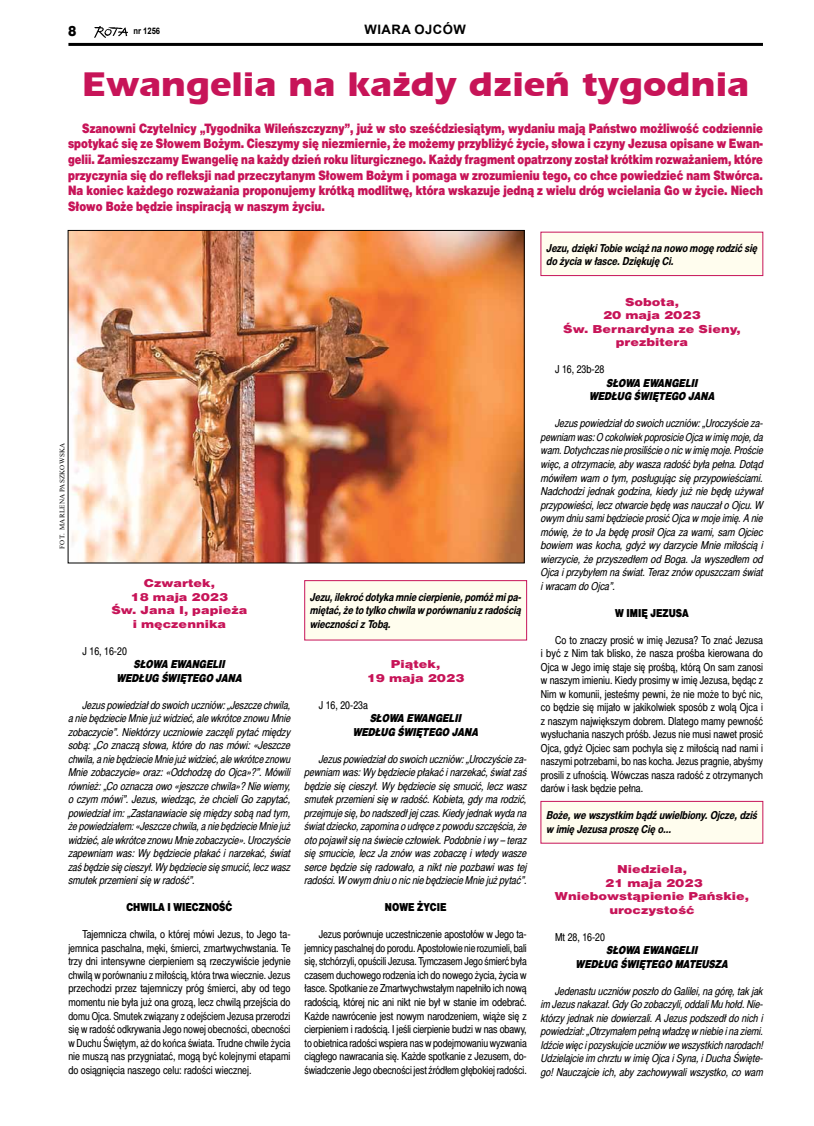
<style>
.page{position:relative;width:814px;height:1126px;background:#fff}
.page>*{position:absolute;margin:0;border:0;box-sizing:border-box;transform-origin:0 0}
.t1{font:700 36px "Erie";color:#c71458}
.t2{font:14px "Switzer EFN Black";color:#000;scale:.85 1}
.t3{font:13px/15.6px "Switzer Cnd EFN Black";color:#c71458;text-align:justify}
.t4{font:700 13px "Arial";letter-spacing:.035em;color:#000}
.t5{font:italic 11px/13.5px "Switzer Cnd EFN";color:#000;text-align:justify}
.t6{font:11px/13.5px "Switzer Cnd EFN";color:#000;text-align:justify}
.t7{font:italic 700 11px/13.5px "Switzer Cnd EFN";color:#000}
.t8{font:11px/13.5px "Switzer Ext EFN Black";color:#c71458;text-align:center}
.t9{font:italic 11px/13.5px "Switzer Cnd EFN Black";color:#000;text-align:center}
.t10{font:11px "Switzer Cnd EFN Black";color:#000}
.t11{font:700 9px "Arial";color:#000;scale:.85 1}
.t12{font:7px "Times New Roman";letter-spacing:.035em;color:#000}
</style>
<div class="page">
<img style="left:94px;top:26px;width:34px;height:11px">
<hr style="left:68px;top:43px;width:695px;height:3px;background:#000">
<div style="left:540px;top:801px;width:223px;height:42px;background:#fffdee;border:1px solid #c71458"></div>
<div style="left:540px;top:232px;width:223px;height:44px;background:#fffdee;border:1px solid #c71458"></div>
<div style="left:304px;top:580px;width:222px;height:60px;background:#fffdee;border:1px solid #c71458"></div>
<img style="left:70px;top:232px;width:452px;height:329px">
<p class="t2" style="left:68px;top:22px;width:11px">8</p>
<p class="t11" style="left:133px;top:25px;width:33px">NR 1256</p>
<p class="t4" style="left:364px;top:20px;width:103px">WIARA OJCÓW</p>
<h1 class="t1" style="left:82px;top:65px;width:668px">Ewangelia na każdy dzień tygodnia</h1>
<p class="t3" style="left:68px;top:121px;width:696px;text-indent:14px">Szanowni Czytelnicy „Tygodnika Wileńszczyzny”, już w sto sześćdziesiątym, wydaniu mają Państwo możliwość codziennie spotykać się ze Słowem Bożym. Cieszymy się niezmiernie, że możemy przybliżyć życie, słowa i czyny Jezusa opisane w Ewan&shy;gelii. Zamieszczamy Ewangelię na każdy dzień roku liturgicznego. Każdy fragment opatrzony został krótkim rozważaniem, które przyczynia się do refleksji nad przeczytanym Słowem Bożym i pomaga w zrozumieniu tego, co chce powiedzieć nam Stwórca.<br>Na koniec każdego rozważania proponujemy krótką modlitwę, która wskazuje jedną z wielu dróg wcielania Go w życie. Niech Słowo Boże będzie inspiracją w naszym życiu.</p>
<p class="t12" style="left:57px;top:548px;width:107px;rotate:-90deg">Fo t. marlena Paszkowska</p>
<p class="t8" style="left:111px;top:577px;width:137px">Czwartek,<br>18 maja 2023<br>Św. Jana I, papieża i męczennika</p>
<p class="t6" style="left:83px;top:644px;width:46px">J 16, 16-20</p>
<p class="t9" style="left:117px;top:658px;width:127px">SŁOWA EWANGELII<br>WEDŁUG ŚWIĘTEGO JANA</p>
<p class="t5" style="left:68px;top:698px;width:224px;text-indent:14px">Jezus powiedział do swoich uczniów: „Jeszcze chwila, a nie będziecie Mnie już widzieć, ale wkrótce znowu Mnie zobaczycie”. Niektórzy uczniowie zaczęli pytać między sobą: „Co znaczą słowa, które do nas mówi: «Jeszcze chwila, a nie będziecie Mnie już widzieć, ale wkrótce znowu Mnie zobaczycie» oraz: «Odchodzę do Ojca»?”. Mówili również: „Co oznacza owo «jeszcze chwila»? Nie wiemy, o czym mówi”. Jezus, wiedząc, że chcieli Go zapytać, powiedział im: „Zastanawiacie się między sobą nad tym, że powiedziałem: «Jeszcze chwila, a nie będziecie Mnie już widzieć, ale wkrótce znowu Mnie zobaczycie». Uroczyście zapewniam was: Wy będziecie płakać i narzekać, świat zaś będzie się cieszył. Wy będziecie się smucić, lecz wasz smutek przemieni się w radość”.</p>
<p class="t10" style="left:126px;top:900px;width:107px">Chwila i wieczność</p>
<p class="t6" style="left:68px;top:928px;width:224px;text-indent:14px">Tajemnicza chwila, o której mówi Jezus, to Jego ta&shy;jemnica paschalna, męki, śmierci, zmartwychwstania. Te trzy dni intensywne cierpieniem są rzeczywiście jedynie chwilą w porównaniu z miłością, która trwa wiecznie. Jezus przechodzi przez tajemniczy próg śmierci, aby od tego momentu nie była już ona grozą, lecz chwilą przejścia do domu Ojca. Smutek związany z odejściem Jezusa przerodzi się w radość odkrywania Jego nowej obecności, obecności w Duchu Świętym, aż do końca świata. Trudne chwile życia nie muszą nas przygniatać, mogą być kolejnymi etapami do osiągnięcia naszego celu: radości wiecznej.</p>
<p class="t7" style="left:310px;top:590px;width:212px;text-align:justify">Jezu, ilekroć dotyka mnie cierpienie, pomóż mi pa&shy;miętać, że to tylko chwila w porównaniu z radością wieczności z Tobą.</p>
<p class="t8" style="left:366px;top:658px;width:99px">Piątek,<br>19 maja 2023</p>
<p class="t6" style="left:319px;top:698px;width:51px">J 16, 20-23a</p>
<p class="t9" style="left:353px;top:712px;width:127px">SŁOWA EWANGELII<br>WEDŁUG ŚWIĘTEGO JANA</p>
<p class="t5" style="left:304px;top:752px;width:224px;text-indent:14px">Jezus powiedział do swoich uczniów: „Uroczyście za&shy;pewniam was: Wy będziecie płakać i narzekać, świat zaś będzie się cieszył. Wy będziecie się smucić, lecz wasz smutek przemieni się w radość. Kobieta, gdy ma rodzić, przejmuje się, bo nadszedł jej czas. Kiedy jednak wyda na świat dziecko, zapomina o udręce z powodu szczęścia, że oto pojawił się na świecie człowiek. Podobnie i wy – teraz się smucicie, lecz Ja znów was zobaczę i wtedy wasze serce będzie się radowało, a nikt nie pozbawi was tej radości. W owym dniu o nic nie będziecie Mnie już pytać”.</p>
<p class="t10" style="left:385px;top:900px;width:63px">Nowe życie</p>
<p class="t6" style="left:304px;top:928px;width:224px;text-indent:14px">Jezus porównuje uczestniczenie apostołów w Jego ta&shy;jemnicy paschalnej do porodu. Apostołowie nie rozumieli, bali się, stchórzyli, opuścili Jezusa. Tymczasem Jego śmierć była czasem duchowego rodzenia ich do nowego życia, życia w łasce. Spotkanie ze Zmartwychwstałym napełniło ich nową radością, której nic ani nikt nie był w stanie im odebrać.<br>Każde nawrócenie jest nowym narodzeniem, wiąże się z cierpieniem i radością. I jeśli cierpienie budzi w nas obawy, to obietnica radości wspiera nas w podejmowaniu wyzwania ciągłego nawracania się. Każde spotkanie z Jezusem, do&shy;świadczenie Jego obecności jest źródłem głębokiej radości.</p>
<p class="t7" style="left:546px;top:241px;width:212px">Jezu, dzięki Tobie wciąż na nowo mogę rodzić się do życia w łasce. Dziękuję Ci.</p>
<p class="t8" style="left:563px;top:295px;width:179px">Sobota,<br>20 maja 2023<br>Św. Bernardyna ze Sieny, prezbitera</p>
<p class="t6" style="left:555px;top:363px;width:51px">J 16, 23b-28</p>
<p class="t9" style="left:589px;top:376px;width:127px">SŁOWA EWANGELII<br>WEDŁUG ŚWIĘTEGO JANA</p>
<p class="t5" style="left:541px;top:417px;width:224px;text-indent:14px">Jezus powiedział do swoich uczniów: „Uroczyście za&shy;pewniam was: O cokolwiek poprosicie Ojca w imię moje, da wam. Dotychczas nie prosiliście o nic w imię moje. Proście więc, a otrzymacie, aby wasza radość była pełna. Dotąd mówiłem wam o tym, posługując się przypowieściami.<br>Nadchodzi jednak godzina, kiedy już nie będę używał przypowieści, lecz otwarcie będę was nauczał o Ojcu. W owym dniu sami będziecie prosić Ojca w moje imię. A nie mówię, że to Ja będę prosił Ojca za wami, sam Ojciec bowiem was kocha, gdyż wy darzycie Mnie miłością i wierzycie, że przyszedłem od Boga. Ja wyszedłem od Ojca i przybyłem na świat. Teraz znów opuszczam świat i wracam do Ojca”.</p>
<p class="t10" style="left:615px;top:606px;width:75px">W imię Jezusa</p>
<p class="t6" style="left:541px;top:633px;width:224px;text-indent:14px">Co to znaczy prosić w imię Jezusa? To znać Jezusa i być z Nim tak blisko, że nasza prośba kierowana do Ojca w Jego imię staje się prośbą, którą On sam zanosi w naszym imieniu. Kiedy prosimy w imię Jezusa, będąc z Nim w komunii, jesteśmy pewni, że nie może to być nic, co będzie się mijało w jakikolwiek sposób z wolą Ojca i z naszym największym dobrem. Dlatego mamy pewność wysłuchania naszych próśb. Jezus nie musi nawet prosić Ojca, gdyż Ojciec sam pochyla się z miłością nad nami i naszymi potrzebami, bo nas kocha. Jezus pragnie, abyśmy prosili z ufnością. Wówczas nasza radość z otrzymanych darów i łask będzie pełna.</p>
<p class="t7" style="left:546px;top:808px;width:212px">Boże, we wszystkim bądź uwielbiony. Ojcze, dziś w imię Jezusa proszę Cię o...</p>
<p class="t8" style="left:555px;top:862px;width:196px">Niedziela,<br>21 maja 2023<br>Wniebowstąpienie Pańskie, uroczystość</p>
<p class="t6" style="left:555px;top:930px;width:51px">Mt 28, 16-20</p>
<p class="t9" style="left:576px;top:943px;width:154px">SŁOWA EWANGELII<br>WEDŁUG ŚWIĘTEGO MATEUSZA</p>
<p class="t5" style="left:541px;top:984px;width:224px;text-indent:14px">Jedenastu uczniów poszło do Galilei, na górę, tak jak im Jezus nakazał. Gdy Go zobaczyli, oddali Mu hołd. Nie&shy;którzy jednak nie dowierzali. A Jezus podszedł do nich i powiedział: „Otrzymałem pełną władzę w niebie i na ziemi.<br>Idźcie więc i pozyskujcie uczniów we wszystkich narodach!<br>Udzielajcie im chrztu w imię Ojca i Syna, i Ducha Święte&shy;go! Nauczajcie ich, aby zachowywali wszystko, co wam</p>
</div>
